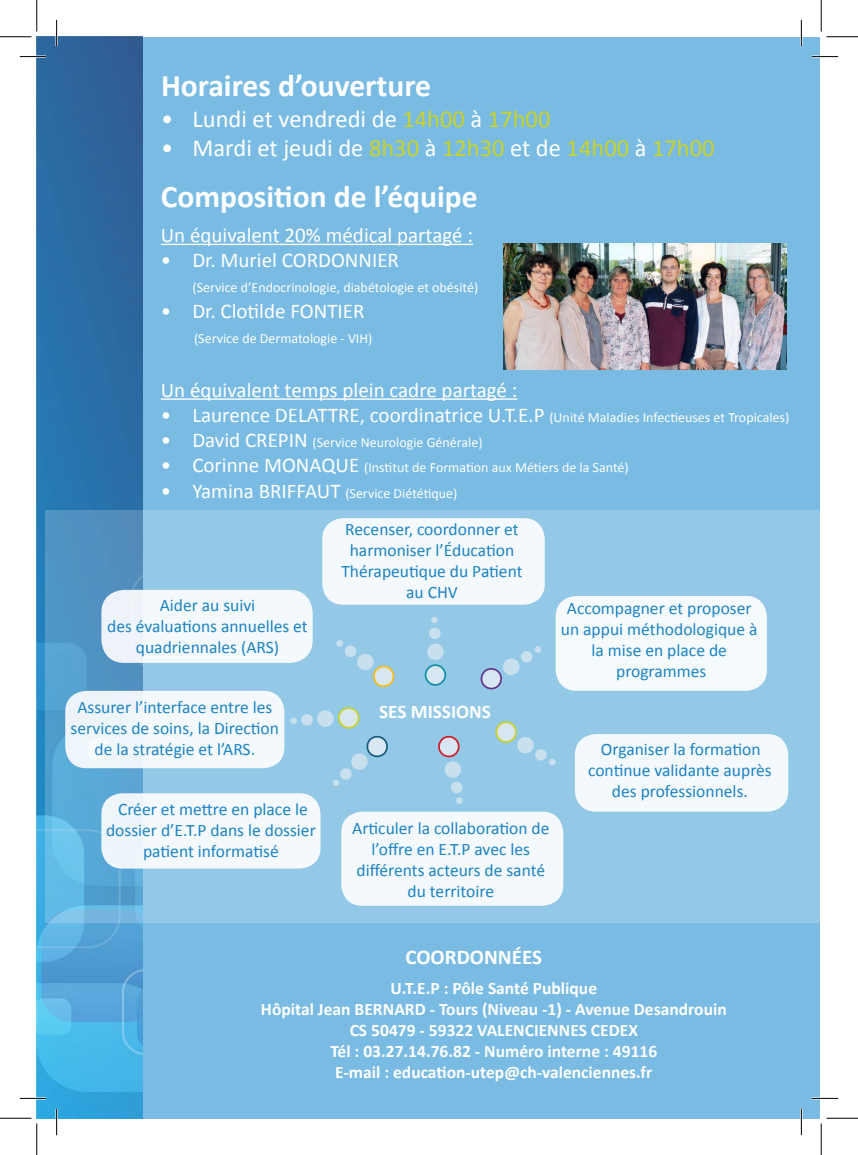
<style>
.page{position:relative;width:858px;height:1155px;background:#fff}
.page>*{position:absolute;margin:0;border:0;box-sizing:border-box;transform-origin:0 0}
.t1{font:700 31.5px "Calibri";color:#fff}
.t2{font:24.5px "Calibri";color:#fff}
.t3{font:21px "Calibri";color:#fff}
.t4{font:700 21px "Calibri";color:#fff}
.t5{font:700 19.25px "Calibri";color:#fff}
.t6{font:17.5px/21px "Calibri";color:#1d83c1;text-align:center}
.t7{font:700 17.5px "Calibri";color:#fff}
.t8{font:14px "Calibri";color:#fff}
.s1{color:#c8d32c}
.s2{font-size:21px}
</style>
<div class="page">
<div style="left:37px;top:37px;width:782px;height:1081px;background:#79bbe2"></div>
<img style="left:37px;top:37px;width:106px;height:1081px">
<svg style="left:46px;top:510px;width:774px;height:413px;fill:#93c8e7"></svg>
<hr style="left:161px;top:244px;width:312px;height:1px;background:#fff">
<hr style="left:161px;top:398px;width:356px;height:2px;background:#fff">
<div style="left:103px;top:592px;width:208px;height:69px;background:#f3f9fc;border-radius:21px"></div>
<div style="left:101px;top:590px;width:211px;height:73px;border:4px solid #fff;border-radius:21px"></div>
<div style="left:101px;top:793px;width:219px;height:76px;background:#f3f9fc;border-radius:21px"></div>
<svg style="left:494px;top:718px;width:62px;height:48px"></svg>
<div style="left:322px;top:518px;width:222px;height:87px;background:#f3f9fc;border-radius:21px"></div>
<svg style="left:336px;top:640px;width:59px;height:50px"></svg>
<div style="left:555px;top:596px;width:211px;height:95px;background:#f5fafc;border-radius:21px"></div>
<div style="left:574px;top:734px;width:214px;height:78px;background:#f3f9fc;border-radius:21px"></div>
<div style="left:341px;top:812px;width:222px;height:94px;background:#f3f9fc;border-radius:21px"></div>
<div style="left:65px;top:691px;width:219px;height:77px;background:#f3f9fc;border-radius:21px"></div>
<div style="left:425px;top:665px;width:20px;height:20px;background:#d8e6f1;border-radius:50%"></div>
<div style="left:424px;top:664px;width:22px;height:22px;border:2px solid #1191a6;border-radius:50%"></div>
<div style="left:427px;top:643px;width:17px;height:17px;background:#c8dfee;border-radius:50%"></div>
<div style="left:429px;top:627px;width:11px;height:12px;background:#c8dfee;border-radius:50%"></div>
<svg style="left:431px;top:617px;width:6px;height:6px"></svg>
<svg style="left:479px;top:646px;width:62px;height:44px"></svg>
<svg style="left:438px;top:735px;width:25px;height:59px"></svg>
<svg style="left:455px;top:797px;width:8px;height:7px"></svg>
<svg style="left:332px;top:736px;width:58px;height:51px"></svg>
<div style="left:338px;top:708px;width:21px;height:20px;background:#d8e6f1;border-radius:50%"></div>
<div style="left:337px;top:707px;width:22px;height:22px;border:2px solid #c8d32c;border-radius:50%"></div>
<div style="left:317px;top:710px;width:17px;height:17px;background:#c8dfee;border-radius:50%"></div>
<svg style="left:301px;top:714px;width:12px;height:12px"></svg>
<div style="left:290px;top:717px;width:7px;height:7px;background:#c8dfee;border-radius:50%"></div>
<img style="left:503px;top:244px;width:283px;height:126px">
<hr style="left:20px;top:55px;width:26px;height:3px;background:#fff">
<hr style="left:811px;top:55px;width:26px;height:3px;background:#fff">
<hr style="left:20px;top:1097px;width:26px;height:2px;background:#fff">
<hr style="left:811px;top:1097px;width:26px;height:2px;background:#fff">
<hr style="left:55px;top:20px;width:3px;height:26px;background:#fff">
<hr style="left:55px;top:1109px;width:3px;height:26px;background:#fff">
<hr style="left:800px;top:20px;width:2px;height:26px;background:#fff">
<hr style="left:800px;top:1109px;width:2px;height:26px;background:#fff">
<svg style="left:20px;top:56px;width:26px;height:1px"></svg>
<svg style="left:811px;top:56px;width:26px;height:1px"></svg>
<svg style="left:20px;top:1098px;width:26px;height:1px"></svg>
<svg style="left:811px;top:1098px;width:26px;height:1px"></svg>
<svg style="left:56px;top:20px;width:1px;height:26px"></svg>
<svg style="left:56px;top:1109px;width:1px;height:26px"></svg>
<svg style="left:800px;top:20px;width:1px;height:26px"></svg>
<svg style="left:800px;top:1109px;width:1px;height:26px"></svg>
<hr style="left:0;top:36px;width:32px;height:1px;background:#000">
<hr style="left:826px;top:36px;width:31px;height:1px;background:#000">
<hr style="left:0;top:1118px;width:32px;height:1px;background:#000">
<hr style="left:826px;top:1118px;width:31px;height:1px;background:#000">
<hr style="left:36px;top:0;width:1px;height:32px;background:#000">
<hr style="left:36px;top:1123px;width:1px;height:32px;background:#000">
<hr style="left:820px;top:0;width:1px;height:32px;background:#000">
<hr style="left:820px;top:1123px;width:1px;height:32px;background:#000">
<p class="t1" style="left:161px;top:65px;width:271px">Horaires d’ouverture</p>
<p class="t2" style="left:161px;top:103px;width:391px">• Lundi et vendredi de <span class="s1">14h00</span> à <span class="s1">17h00</span></p>
<p class="t2" style="left:161px;top:133px;width:555px">• Mardi et jeudi de <span class="s1">8h30</span> à <span class="s1">12h30</span> et de <span class="s1">14h00</span> à <span class="s1">17h00</span></p>
<p class="t1" style="left:161px;top:176px;width:318px">Composition de l’équipe</p>
<p class="t3" style="left:161px;top:222px;width:313px">Un équivalent 20% médical partagé :</p>
<p class="t3" style="left:161px;top:247px;width:240px">• Dr. Muriel CORDONNIER</p>
<p class="t8" style="left:192px;top:279px;width:287px">(Service d’Endocrinologie, diabétologie et obésité)</p>
<p class="t3" style="left:161px;top:297px;width:205px">• Dr. Clotilde FONTIER</p>
<p class="t8" style="left:194px;top:329px;width:180px">(Service de Dermatologie - VIH)</p>
<p class="t3" style="left:161px;top:376px;width:358px">Un équivalent temps plein cadre partagé :</p>
<p class="t8" style="left:161px;top:408px;width:630px"><span class="s2">• Laurence DELATTRE, coordinatrice U.T.E.P</span> (Unité Maladies Infectieuses et Tropicales)</p>
<p class="t8" style="left:161px;top:434px;width:323px"><span class="s2">• David CREPIN</span> (Service Neurologie Générale)</p>
<p class="t8" style="left:161px;top:459px;width:469px"><span class="s2">• Corinne MONAQUE</span> (Institut de Formation aux Métiers de la Santé)</p>
<p class="t8" style="left:161px;top:484px;width:298px"><span class="s2">• Yamina BRIFFAUT</span> (Service Diététique)</p>
<p class="t6" style="left:160px;top:595px;width:97px">Aider au suivi</p>
<p class="t6" style="left:107px;top:616px;width:202px">des évaluations annuelles et</p>
<p class="t6" style="left:136px;top:637px;width:145px">quadriennales (ARS)</p>
<p class="t6" style="left:77px;top:697px;width:196px">Assurer l’interface entre les</p>
<p class="t6" style="left:71px;top:718px;width:210px">services de soins, la Direction</p>
<p class="t6" style="left:95px;top:739px;width:162px">de la stratégie et l’ARS.</p>
<p class="t6" style="left:118px;top:798px;width:191px">Créer et mettre en place le</p>
<p class="t6" style="left:106px;top:819px;width:211px">dossier d’E.T.P dans le dossier</p>
<p class="t6" style="left:143px;top:840px;width:137px">patient informatisé</p>
<p class="t6" style="left:345px;top:519px;width:175px">Recenser, coordonner et</p>
<p class="t6" style="left:349px;top:540px;width:166px">harmoniser l’Éducation</p>
<p class="t6" style="left:341px;top:561px;width:183px">Thérapeutique du Patient</p>
<p class="t6" style="left:406px;top:582px;width:53px">au CHV</p>
<p class="t5" style="left:379px;top:699px;width:113px">SES MISSIONS</p>
<p class="t6" style="left:352px;top:817px;width:199px">Articuler la collaboration de</p>
<p class="t6" style="left:371px;top:838px;width:160px">l’offre en E.T.P avec les</p>
<p class="t6" style="left:356px;top:859px;width:190px">différents acteurs de santé</p>
<p class="t6" style="left:407px;top:880px;width:88px">du territoire</p>
<p class="t6" style="left:560px;top:598px;width:198px">Accompagner et proposer un appui méthodologique à la mise en place de</p>
<p class="t6" style="left:616px;top:661px;width:92px">programmes</p>
<p class="t6" style="left:588px;top:739px;width:185px">Organiser la formation continue validante auprès des professionnels.</p>
<p class="t4" style="left:405px;top:944px;width:138px">COORDONNÉES</p>
<p class="t7" style="left:390px;top:977px;width:208px">U.T.E.P : Pôle Santé Publique</p>
<p class="t7" style="left:261px;top:998px;width:467px">Hôpital Jean BERNARD - Tours (Niveau -1) - Avenue Desandrouin</p>
<p class="t7" style="left:349px;top:1019px;width:290px">CS 50479 - 59322 VALENCIENNES CEDEX</p>
<p class="t7" style="left:330px;top:1040px;width:328px">Tél : 03.27.14.76.82 - Numéro interne : 49116</p>
<p class="t7" style="left:335px;top:1061px;width:318px">E-mail : education-utep@ch-valenciennes.fr</p>
</div>
